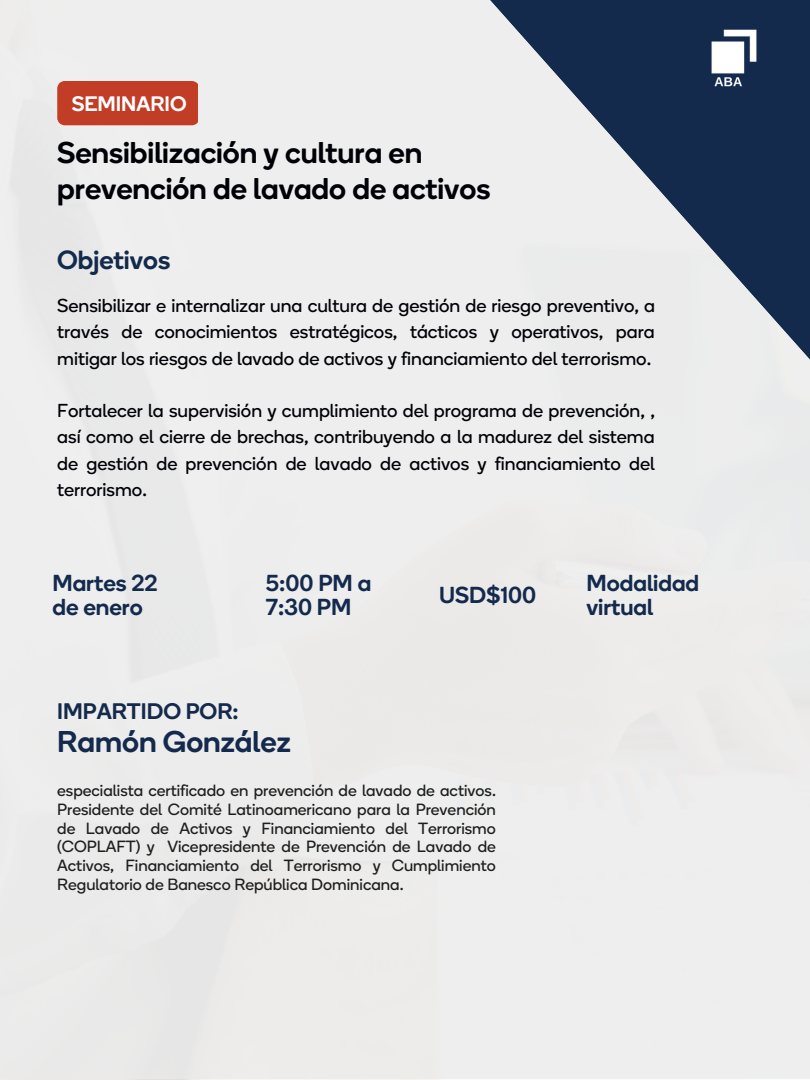
<style>
.page{position:relative;width:810px;height:1080px;background:#fff}
.page>*{position:absolute;margin:0;border:0;box-sizing:border-box;transform-origin:0 0}
.t1{font:500 30px/35.6px "HILVCC Boing";color:#000106}
.t2{font:500 30px "Boing";color:#132a4c}
.t3{font:500 26.25px "HILVCC Boing";color:#132a4c}
.t4{font:500 23.12px/24.4px "HILVCC Boing";color:#132a4c}
.t5{font:500 23.12px "Boing";color:#132a4c}
.t6{font:500 22.5px "HILVCC Boing";color:#132a4c}
.t7{font:500 20.88px "HILVCC Boing";color:#fff}
.t8{font:18.75px/26.2px "HILVCC Boing";color:#000106;text-align:justify}
.t9{font:16.25px/18.8px "Boing";color:#1d1e1e;text-align:justify}
.s1{font-family:"Boing"}
.s2{font-family:"HILVCC Boing"}
</style>
<div class="page">
<div style="left:0;top:0;width:810px;height:1078px;background:#eaeaea"></div>
<svg style="left:490px;top:0;width:320px;height:360px"></svg>
<div style="left:57px;top:81px;width:141px;height:44px;background:#c13d26"></div>
<img style="left:683px;top:16px;width:99px;height:99px">
<p class="t7" style="left:72px;top:90px;width:116px">SEMINARIO</p>
<h1 class="t1" style="left:57px;top:134px;width:435px">Sensibilización y cultura en prevención de lavado de activos</h1>
<h2 class="t3" style="left:57px;top:242px;width:115px">Objetivos</h2>
<p class="t8" style="left:57px;top:292px;width:599px">Sensibilizar e internalizar una cultura de gestión de riesgo preventivo, a través de conocimientos estratégicos, tácticos y operativos, para mitigar los riesgos de lavado de activos y financiamiento del terrorismo.</p>
<p class="t8" style="left:57px;top:397px;width:599px">Fortalecer la supervisión y cumplimiento del programa de prevención, , así como el cierre de brechas, contribuyendo a la madurez del sistema de gestión de prevención de lavado de activos y financiamiento del terrorismo.</p>
<p class="t4" style="left:52px;top:570px;width:107px">Martes 2<span class="s1">2</span></p>
<p class="t5" style="left:52px;top:592px;width:92px"><span class="s2">de</span> enero</p>
<p class="t4" style="left:266px;top:570px;width:107px"><span class="s1">5</span>:00 PM a<br><span class="s1">7</span>:30 PM</p>
<p class="t4" style="left:439px;top:582px;width:99px">USD$1<span class="s1">0</span>0</p>
<p class="t6" style="left:57px;top:696px;width:183px">IMPARTIDO POR:</p>
<h1 class="t2" style="left:57px;top:721px;width:235px">Ramón González</h1>
<p class="t9" style="left:57px;top:781px;width:440px">especialista certificado en prevención de lavado de activos.<br>Presidente del Comité Latinoamericano para la Prevención de Lavado de Activos y Financiamiento del Terrorismo (COPLAFT) y Vicepresidente de Prevención de Lavado de Activos, Financiamiento del Terrorismo y Cumplimiento Regulatorio de Banesco República Dominicana.</p>
<p class="t4" style="left:587px;top:570px;width:114px">Modalidad virtual</p>
</div>
